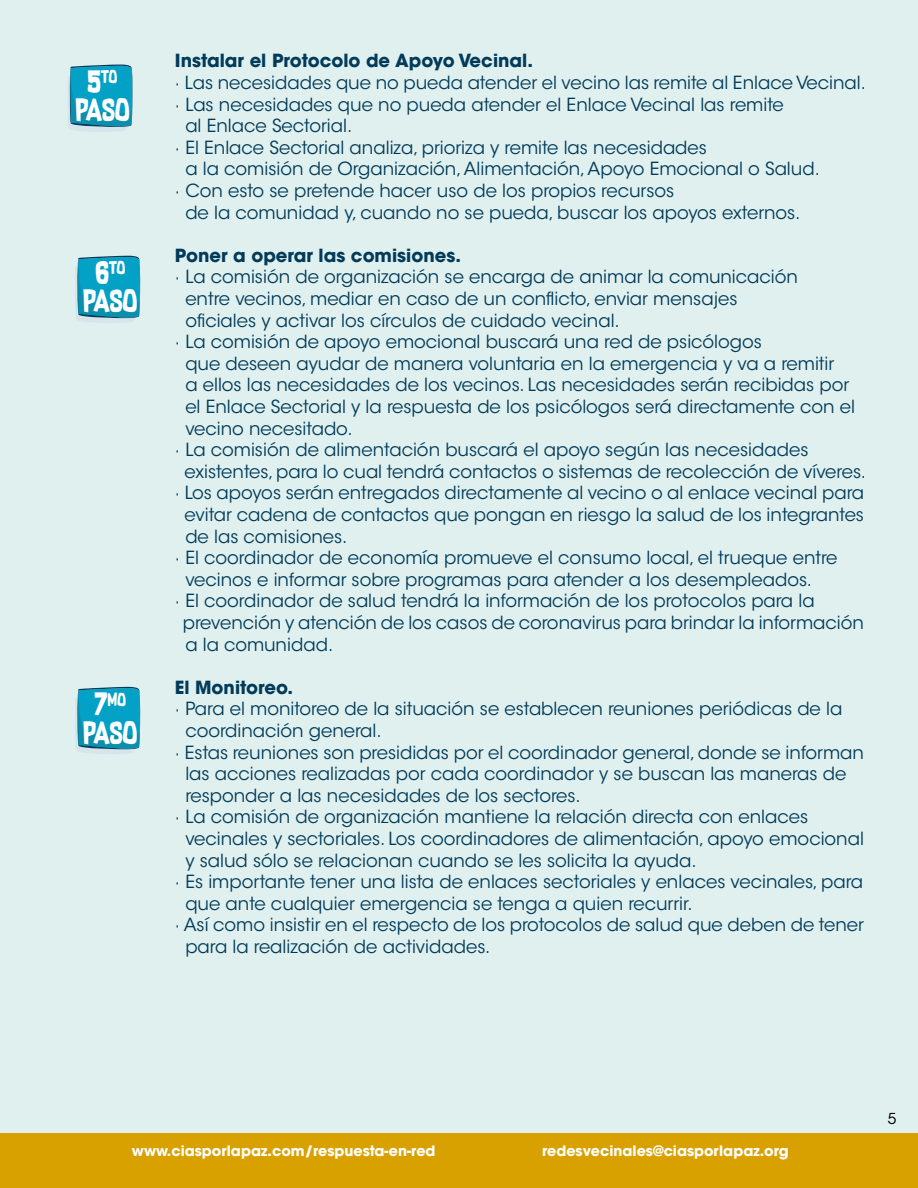
<style>
.page{position:relative;width:918px;height:1188px;background:#dff0ee}
.page>*{position:absolute;margin:0;border:0;box-sizing:border-box;transform-origin:0 0}
.t1{font:25.8px "Supersonic Rocketship";color:#fff}
.t2{font:18px "ITC Avant Garde Std";color:#023b5a}
.t3{font:700 18px "ITC Avant Garde Std";color:#023b5a}
.t4{font:15px "Supersonic Rocketship";color:#fff}
.t5{font:15px "ITC Avant Garde Std";color:#000}
.t6{font:700 14.25px "ITC Avant Garde Pro";color:#fff}
.s1{font-size:25.8px}
</style>
<div class="page">
<div style="left:0;top:1134px;width:918px;height:54px;background:#d9a100"></div>
<svg style="left:68px;top:64px;width:65px;height:67px;background:#22a2c1"></svg>
<svg style="left:75px;top:256px;width:65px;height:67px;background:#22a2c1"></svg>
<svg style="left:75px;top:687px;width:65px;height:67px;background:#22a2c1"></svg>
<p class="t4" style="left:88px;top:65px;width:31px"><span class="s1">5</span>TO</p>
<h1 class="t1" style="left:76px;top:90px;width:56px">PASO</h1>
<p class="t4" style="left:95px;top:256px;width:31px"><span class="s1">6</span>TO</p>
<h1 class="t1" style="left:83px;top:281px;width:56px">PASO</h1>
<p class="t4" style="left:95px;top:687px;width:33px"><span class="s1">7</span>MO</p>
<h1 class="t1" style="left:83px;top:712px;width:56px">PASO</h1>
<p class="t3" style="left:175px;top:49px;width:360px">Instalar el Protocolo de Apoyo Vecinal.</p>
<p class="t2" style="left:175px;top:71px;width:693px">· Las necesidades que no pueda atender el vecino las remite al Enlace Vecinal.</p>
<p class="t2" style="left:175px;top:93px;width:610px">· Las necesidades que no pueda atender el Enlace Vecinal las remite</p>
<p class="t2" style="left:185px;top:115px;width:168px">al Enlace Sectorial.</p>
<p class="t2" style="left:175px;top:136px;width:534px">· El Enlace Sectorial analiza, prioriza y remite las necesidades</p>
<p class="t2" style="left:185px;top:158px;width:636px">a la comisión de Organización, Alimentación, Apoyo Emocional o Salud.</p>
<p class="t2" style="left:175px;top:179px;width:501px">· Con esto se pretende hacer uso de los propios recursos</p>
<p class="t2" style="left:185px;top:201px;width:617px">de la comunidad y, cuando no se pueda, buscar los apoyos externos.</p>
<p class="t3" style="left:175px;top:243px;width:288px">Poner a operar las comisiones.</p>
<p class="t2" style="left:175px;top:266px;width:625px">· La comisión de organización se encarga de animar la comunicación</p>
<p class="t2" style="left:185px;top:287px;width:554px">entre vecinos, mediar en caso de un conflicto, enviar mensajes</p>
<p class="t2" style="left:185px;top:309px;width:436px">oficiales y activar los círculos de cuidado vecinal.</p>
<p class="t2" style="left:175px;top:331px;width:588px">· La comisión de apoyo emocional buscará una red de psicólogos</p>
<p class="t2" style="left:185px;top:352px;width:650px">que deseen ayudar de manera voluntaria en la emergencia y va a remitir</p>
<p class="t2" style="left:185px;top:374px;width:666px">a ellos las necesidades de los vecinos. Las necesidades serán recibidas por</p>
<p class="t2" style="left:185px;top:395px;width:671px">el Enlace Sectorial y la respuesta de los psicólogos será directamente con el</p>
<p class="t2" style="left:185px;top:417px;width:169px">vecino necesitado.</p>
<p class="t2" style="left:175px;top:439px;width:635px">· La comisión de alimentación buscará el apoyo según las necesidades</p>
<p class="t2" style="left:184px;top:460px;width:683px">existentes, para lo cual tendrá contactos o sistemas de recolección de víveres.</p>
<p class="t2" style="left:175px;top:482px;width:691px">· Los apoyos serán entregados directamente al vecino o al enlace vecinal para</p>
<p class="t2" style="left:185px;top:503px;width:681px">evitar cadena de contactos que pongan en riesgo la salud de los integrantes</p>
<p class="t2" style="left:185px;top:525px;width:164px">de las comisiones.</p>
<p class="t2" style="left:175px;top:547px;width:664px">· El coordinador de economía promueve el consumo local, el trueque entre</p>
<p class="t2" style="left:185px;top:568px;width:628px">vecinos e informar sobre programas para atender a los desempleados.</p>
<p class="t2" style="left:175px;top:590px;width:641px">· El coordinador de salud tendrá la información de los protocolos para la</p>
<p class="t2" style="left:183px;top:611px;width:683px">prevención y atención de los casos de coronavirus para brindar la información</p>
<p class="t2" style="left:185px;top:633px;width:149px">a la comunidad.</p>
<p class="t3" style="left:175px;top:675px;width:120px">El Monitoreo.</p>
<p class="t2" style="left:175px;top:698px;width:669px">· Para el monitoreo de la situación se establecen reuniones periódicas de la</p>
<p class="t2" style="left:185px;top:719px;width:198px">coordinación general.</p>
<p class="t2" style="left:175px;top:741px;width:691px">· Estas reuniones son presididas por el coordinador general, donde se informan</p>
<p class="t2" style="left:185px;top:763px;width:663px">las acciones realizadas por cada coordinador y se buscan las maneras de</p>
<p class="t2" style="left:185px;top:784px;width:397px">responder a las necesidades de los sectores.</p>
<p class="t2" style="left:175px;top:806px;width:635px">· La comisión de organización mantiene la relación directa con enlaces</p>
<p class="t2" style="left:185px;top:827px;width:680px">vecinales y sectoriales. Los coordinadores de alimentación, apoyo emocional</p>
<p class="t2" style="left:185px;top:849px;width:513px">y salud sólo se relacionan cuando se les solicita la ayuda.</p>
<p class="t2" style="left:175px;top:871px;width:690px">· Es importante tener una lista de enlaces sectoriales y enlaces vecinales, para</p>
<p class="t2" style="left:185px;top:892px;width:509px">que ante cualquier emergencia se tenga a quien recurrir.</p>
<p class="t2" style="left:175px;top:914px;width:690px">· Así como insistir en el respecto de los protocolos de salud que deben de tener</p>
<p class="t2" style="left:185px;top:935px;width:307px">para la realización de actividades.</p>
<p class="t6" style="left:132px;top:1141px;width:305px">www.ciasporlapaz.com/respuesta-en-red</p>
<p class="t6" style="left:542px;top:1141px;width:248px">redesvecinales@ciasporlapaz.org</p>
<p class="t5" style="left:888px;top:1109px;width:10px">5</p>
</div>
